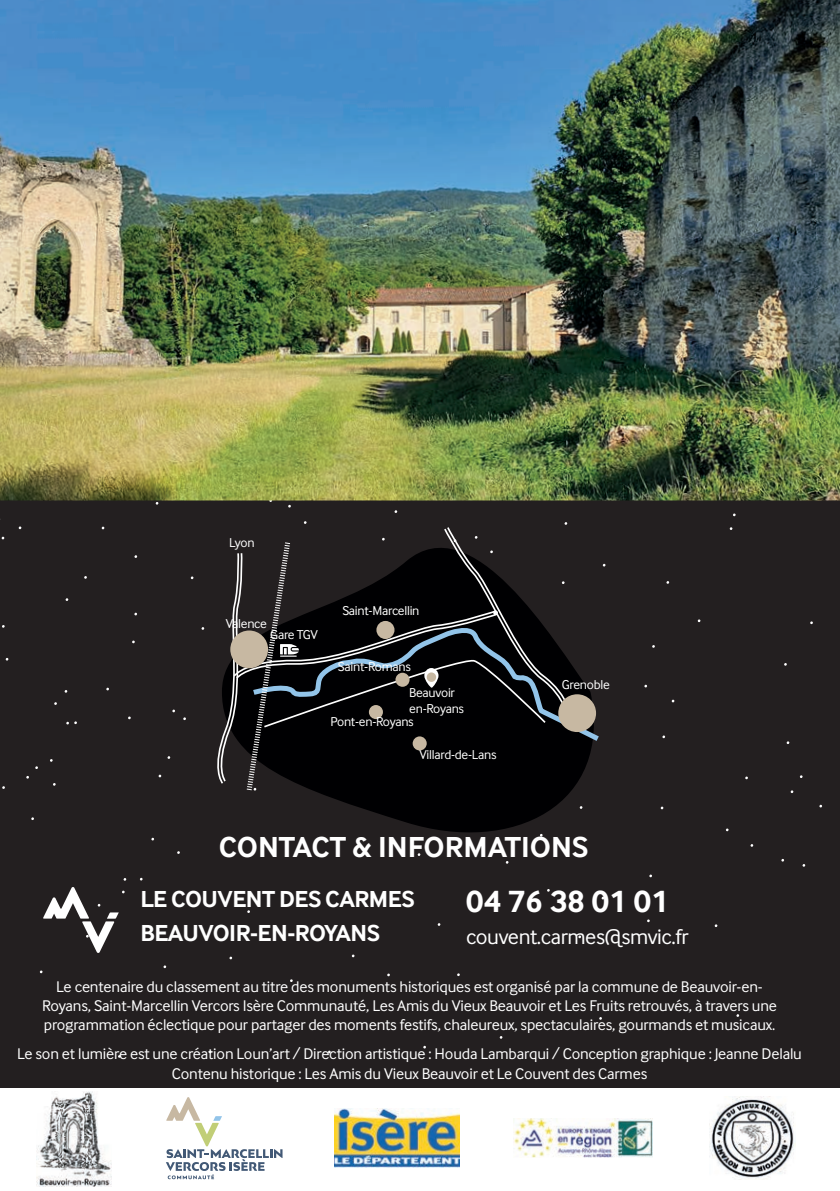
<style>
.page{position:relative;width:840px;height:1191px;background:#fff}
.page>*{position:absolute;margin:0;border:0;box-sizing:border-box;transform-origin:0 0}
.t1{font:700 32px "Inter Face";letter-spacing:.01em;color:#fff}
.t2{font:700 30px "Inter Face";color:#fff}
.t3{font:700 24px/34.4px "Inter Face";letter-spacing:-.02em;color:#fff}
.t4{font:22px "Inter Face";letter-spacing:-.02em;color:#fff}
.t5{font:16px/19.2px "Inter Face";letter-spacing:-.01em;color:#fff;text-align:center}
.t6{font:13.4px/16px "Inter Face";letter-spacing:-.02em;color:#fff}
</style>
<div class="page">
<div style="left:0;top:485px;width:839px;height:602px;background:#231f20"></div>
<img style="left:709px;top:1096px;width:86px;height:83px">
<img style="left:334px;top:1108px;width:125px;height:59px">
<svg style="left:43px;top:887px;width:82px;height:66px"></svg>
<svg style="left:66px;top:721px;width:11px;height:3px"></svg>
<svg style="left:288px;top:505px;width:318px;height:350px"></svg>
<svg style="left:573px;top:625px;width:29px;height:118px"></svg>
<div style="left:558px;top:694px;width:37px;height:38px;background:#c7b8a2;border-radius:50%"></div>
<svg style="left:201px;top:521px;width:372px;height:272px"></svg>
<div style="left:426px;top:672px;width:10px;height:10px;background:#c7b8a2;border-radius:50%"></div>
<img style="left:36px;top:1091px;width:76px;height:95px">
<svg style="left:166px;top:1097px;width:116px;height:82px"></svg>
<img style="left:513px;top:1118px;width:139px;height:39px">
<img style="left:0;top:0;width:839px;height:500px">
<p class="t6" style="left:229px;top:534px;width:27px">Lyon</p>
<p class="t6" style="left:226px;top:615px;width:43px">Valence</p>
<p class="t6" style="left:270px;top:627px;width:49px">Gare TGV</p>
<p class="t6" style="left:342px;top:602px;width:79px">Saint-Marcellin</p>
<p class="t6" style="left:338px;top:659px;width:74px">Saint-Romans</p>
<p class="t6" style="left:409px;top:684px;width:56px">Beauvoir en-Royans</p>
<p class="t6" style="left:330px;top:713px;width:85px">Pont-en-Royans</p>
<p class="t6" style="left:419px;top:747px;width:79px">Villard-de-Lans</p>
<p class="t6" style="left:561px;top:676px;width:49px">Grenoble</p>
<h2 class="t2" style="left:219px;top:829px;width:371px">CONTACT &amp; INFORMATIONS</h2>
<h3 class="t3" style="left:140px;top:881px;width:276px">LE COUVENT DES CARMES<br>BEAUVOIR-EN-ROYANS</h3>
<h1 class="t1" style="left:466px;top:882px;width:204px">04 76 38 01 01</h1>
<h3 class="t4" style="left:466px;top:924px;width:224px">couvent.carmes@smvic.fr</h3>
<p class="t5" style="left:42px;top:976px;width:736px">Le centenaire du classement au titre des monuments historiques est organisé par la commune de Beauvoir-en-<br>Royans, Saint-Marcellin Vercors Isère Communauté, Les Amis du Vieux Beauvoir et Les Fruits retrouvés, à travers une programmation éclectique pour partager des moments festifs, chaleureux, spectaculaires, gourmands et musicaux.</p>
<p class="t5" style="left:17px;top:1044px;width:785px">Le son et lumière est une création Loun’art / Direction artistique : Houda Lambarqui / Conception graphique : Jeanne Delalu<br>Contenu historique : Les Amis du Vieux Beauvoir et Le Couvent des Carmes</p>
</div>
